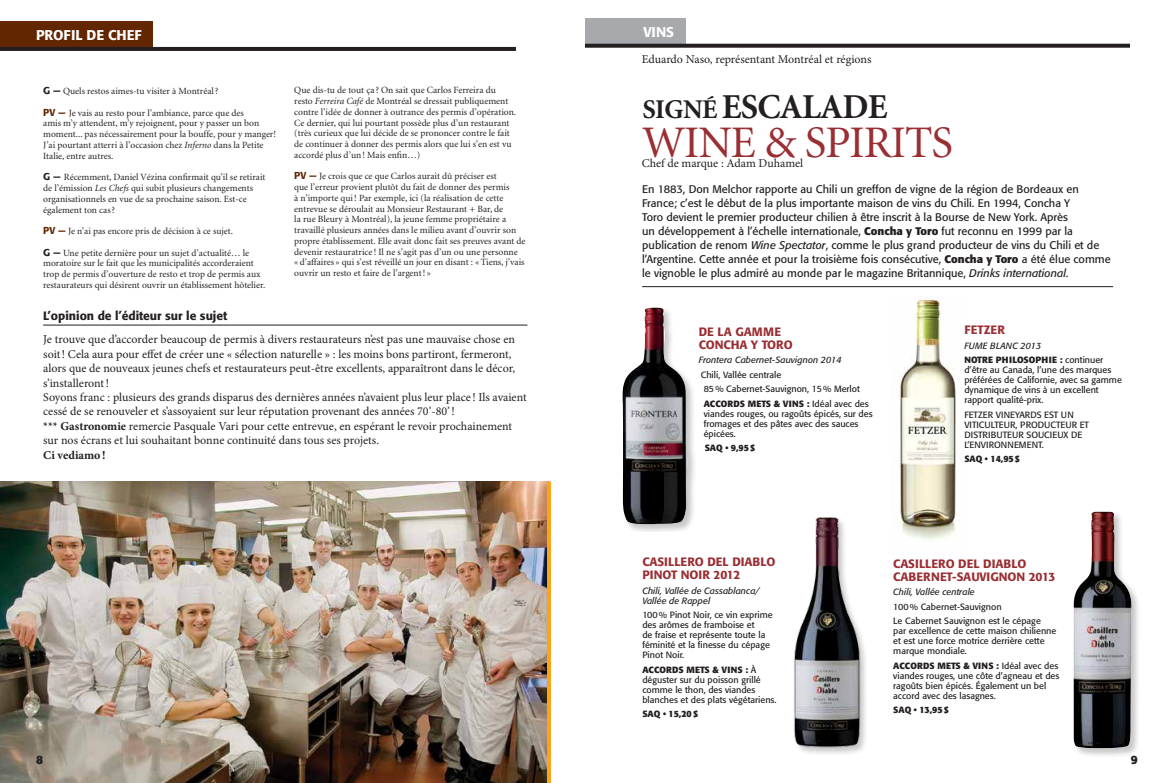
<style>
.page{position:relative;width:1170px;height:783px;background:#fff}
.page>*{position:absolute;margin:0;border:0;box-sizing:border-box;transform-origin:0 0}
.t1{font:45.2px "Minion";color:#992e33}
.t2{font:700 35px "Minion";color:#231f20}
.t3{font:500 14px "Formata";letter-spacing:-.01em;color:#fff}
.t4{font:12px/14.4px "Minion Pro";color:#231f20}
.t5{font:500 12px/13px "Formata";color:#992e33}
.t6{font:500 12px "Formata";color:#231f20}
.t7{font:700 12px "Minion Pro";color:#231f20}
.t8{font:700 12px "Formata";color:#231f20}
.t9{font:11px/14px "Formata";color:#231f20}
.t10{font:9.5px/10.8px "Minion";color:#231f20}
.t11{font:9px/10px "Formata";color:#231f20}
.t12{font:italic 9px/10px "Formata";color:#231f20}
.t13{font:700 9px "Formata";color:#231f20}
.s1{font-family:"Formata";font-weight:500;font-size:10px}
.s2{font-family:"Formata";font-weight:500;font-size:10px;color:#622600}
.s3{font-style:italic}
.s4{font-weight:700}
.s5{font-size:27.1px}
</style>
<div class="page">
<img style="left:0;top:482px;width:547px;height:301px">
<div style="left:0;top:21px;width:153px;height:27px;background:#622600"></div>
<hr style="left:0;top:47px;width:516px;height:4px;background:#231f20">
<hr style="left:43px;top:325px;width:484px;height:1px;background:#231f20">
<hr style="left:547px;top:482px;width:4px;height:301px;background:#faa41a">
<img style="left:898px;top:297px;width:58px;height:243px">
<div style="left:585px;top:18px;width:100px;height:27px;background:#a7a9ac"></div>
<svg style="left:585px;top:44px;width:545px;height:4px;background:#322f30"></svg>
<hr style="left:642px;top:286px;width:471px;height:1px;background:#231f20">
<div style="left:1072px;top:511px;width:69px;height:246px;background:#231f20;opacity:.25"></div>
<img style="left:1073px;top:512px;width:63px;height:236px">
<img style="left:793px;top:517px;width:73px;height:237px">
<div style="left:622px;top:307px;width:75px;height:225px;background:#231f20;opacity:.25"></div>
<img style="left:622px;top:307px;width:66px;height:218px">
<h3 class="t3" style="left:36px;top:27px;width:106px">PROFIL DE CHEF</h3>
<p class="t10" style="left:43px;top:86px;width:177px"><span class="s1">G —</span> Quels restos aimes-tu visiter à Montréal?</p>
<p class="t10" style="left:43px;top:108px;width:234px"><span class="s2">PV —</span> Je vais au resto pour l’ambiance, parce que des<br>amis m’y attendent, m’y rejoignent, pour y passer un bon moment... pas nécessairement pour la bouffe, pour y manger!<br>J’ai pourtant atterri à l’occasion chez <span class="s3">Inferno</span> dans la Petite Italie, entre autres.</p>
<p class="t10" style="left:43px;top:172px;width:224px"><span class="s1">G —</span> Récemment, Daniel Vézina confirmait qu’il se retirait de l’émission <span class="s3">Les Chefs</span> qui subit plusieurs changements organisationnels en vue de sa prochaine saison. Est-ce également ton cas?</p>
<p class="t10" style="left:43px;top:226px;width:191px"><span class="s2">PV —</span> Je n’ai pas encore pris de décision à ce sujet.</p>
<p class="t10" style="left:43px;top:248px;width:224px"><span class="s1">G —</span> Une petite dernière pour un sujet d’actualité… le moratoire sur le fait que les municipalités accorderaient trop de permis d’ouverture de resto et trop de permis aux restaurateurs qui désirent ouvrir un établissement hôtelier.</p>
<p class="t10" style="left:294px;top:85px;width:223px">Que dis-tu de tout ça ? On sait que Carlos Ferreira du resto <span class="s3">Ferreira Café</span> de Montréal se dressait publiquement contre l’idée de donner à outrance des permis d’opération.<br>Ce dernier, qui lui pourtant possède plus d’un restaurant (très curieux que lui décide de se prononcer contre le fait de continuer à donner des permis alors que lui s’en est vu accordé plus d’un! Mais enfin…)</p>
<p class="t10" style="left:294px;top:171px;width:233px"><span class="s2">PV —</span> Je crois que ce que Carlos aurait dû préciser est<br>que l’erreur provient plutôt du fait de donner des permis<br>à n’importe qui! Par exemple, ici (la réalisation de cette entrevue se déroulait au Monsieur Restaurant + Bar, de<br>la rue Bleury à Montréal), la jeune femme propriétaire a travaillé plusieurs années dans le milieu avant d’ouvrir son propre établissement. Elle avait donc fait ses preuves avant de devenir restauratrice ! Il ne s’agit pas d’un ou une personne «d’affaires » qui s’est réveillé un jour en disant : «Tiens, j’vais ouvrir un resto et faire de l’argent! »</p>
<p class="t6" style="left:43px;top:308px;width:186px">L’OPINION DE L’ÉDITEUR SUR LE SUJET</p>
<p class="t4" style="left:43px;top:333px;width:485px">Je trouve que d’accorder beaucoup de permis à divers restaurateurs n’est pas une mauvaise chose en soit! Cela aura pour effet de créer une « sélection naturelle » : les moins bons partiront, fermeront, alors que de nouveaux jeunes chefs et restaurateurs peut-être excellents, apparaîtront dans le décor, s’installeront!<br>Soyons franc : plusieurs des grands disparus des dernières années n’avaient plus leur place ! Ils avaient cessé de se renouveler et s’assoyaient sur leur réputation provenant des années 70’-80’!<br><span class="s4">*** Gastronomie</span> remercie Pasquale Vari pour cette entrevue, en espérant le revoir prochainement sur nos écrans et lui souhaitant bonne continuité dans tous ses projets.</p>
<p class="t7" style="left:43px;top:446px;width:64px">Ci vediamo!</p>
<p class="t8" style="left:36px;top:752px;width:8px">8</p>
<h3 class="t3" style="left:644px;top:24px;width:32px">VINS</h3>
<p class="t4" style="left:642px;top:52px;width:231px">Eduardo Naso, représentant Montréal et régions</p>
<h2 class="t2" style="left:642px;top:89px;width:245px"><span class="s5">Signé</span> ESCALADE</h2>
<h1 class="t1" style="left:642px;top:120px;width:205px">Wine &amp; Spirits</h1>
<p class="t4" style="left:642px;top:156px;width:163px">Chef de marque : Adam Duhamel</p>
<p class="t9" style="left:642px;top:182px;width:470px">En 1883, Don Melchor rapporte au Chili un greffon de vigne de la région de Bordeaux en France; c’est le début de la plus importante maison de vins du Chili. En 1994, Concha Y<br>Toro devient le premier producteur chilien à être inscrit à la Bourse de New York. Après<br>un développement à l’échelle internationale, <span class="s4">Concha y Toro</span> fut reconnu en 1999 par la publication de renom <span class="s3">Wine Spectator</span>, comme le plus grand producteur de vins du Chili et de l’Argentine. Cette année et pour la troisième fois consécutive, <span class="s4">Concha y Toro</span> a été élue comme le vignoble le plus admiré au monde par le magazine Britannique, <span class="s3">Drinks international.</span></p>
<p class="t5" style="left:699px;top:325px;width:96px">DE LA GAMME<br>CONCHA Y TORO</p>
<p class="t12" style="left:699px;top:355px;width:145px">Frontera Cabernet-Sauvignon 2014</p>
<p class="t11" style="left:704px;top:367px;width:158px;line-height:14.5px;text-indent:-3px">Chili, Vallée centrale<br>85% Cabernet-Sauvignon, 15% Merlot</p>
<p class="t13" style="left:704px;top:398px;width:51px">ACCORDS METS</p>
<p class="t11" style="left:704px;top:398px;width:170px;text-indent:70px"><span class="s4">&amp; VINS :</span> Idéal avec des viandes rouges, ou ragoûts épicés, sur des fromages et des pâtes avec des sauces épicées.</p>
<p class="t13" style="left:705px;top:442px;width:52px">SAQ • 9,95$</p>
<p class="t5" style="left:964px;top:323px;width:35px">FETZER</p>
<p class="t12" style="left:964px;top:340px;width:79px">FUME BLANC 2013</p>
<p class="t13" style="left:964px;top:354px;width:7px">NOTRE</p>
<p class="t13" style="left:996px;top:354px;width:29px">PHILOSO</p>
<p class="t11" style="left:964px;top:355px;width:159px;text-indent:71px"><span class="s4">PHIE :</span> continuer d’être au Canada, l’une des marques préférées de Californie, avec sa gamme dynamique de vins à un excellent rapport qualité-prix.</p>
<p class="t11" style="left:964px;top:409px;width:126px">FETZER VINEYARDS EST UN<br>VITICULTEUR, PRODUCTEUR ET<br>DISTRIBUTEUR SOUCIEUX DE<br>L’ENVIRONNEMENT.</p>
<p class="t13" style="left:964px;top:453px;width:57px">SAQ • 14,95$</p>
<p class="t5" style="left:642px;top:555px;width:135px">CASILLERO DEL DIABLO<br>PINOT NOIR 2012</p>
<p class="t12" style="left:642px;top:586px;width:119px">Chili, Vallée de Cassablanca/<br>Vallée de Rappel</p>
<p class="t11" style="left:642px;top:610px;width:132px">100% Pinot Noir, ce vin exprime des arômes de framboise et<br>de fraise et représente toute la féminité et la finesse du cépage<br>Pinot Noir.</p>
<p class="t13" style="left:642px;top:664px;width:51px">ACCORDS METS</p>
<p class="t11" style="left:642px;top:665px;width:136px;text-indent:70px"><span class="s4">&amp; VINS :</span> À déguster sur du poisson grillé comme le thon, des viandes blanches et des plats végétariens.</p>
<p class="t13" style="left:642px;top:708px;width:57px">SAQ • 15,20$</p>
<p class="t5" style="left:893px;top:557px;width:164px">CASILLERO DEL DIABLO<br>CABERNET-SAUVIGNON 2013</p>
<p class="t12" style="left:893px;top:587px;width:83px">Chili, Vallée centrale</p>
<p class="t11" style="left:893px;top:599px;width:149px;line-height:14.5px">100% Cabernet-Sauvignon<br>Le Cabernet Sauvignon est le cépage</p>
<p class="t11" style="left:893px;top:626px;width:165px">par excellence de cette maison chilienne et est une force motrice derrière cette marque mondiale.</p>
<p class="t13" style="left:893px;top:660px;width:51px">ACCORDS METS</p>
<p class="t11" style="left:893px;top:660px;width:168px;text-indent:70px"><span class="s4">&amp; VINS :</span> Idéal avec des viandes rouges, une côte d’agneau et des ragoûts bien épicés. Également un bel accord avec des lasagnes.</p>
<p class="t13" style="left:893px;top:704px;width:57px">SAQ • 13,95$</p>
<p class="t8" style="left:1131px;top:752px;width:8px">9</p>
</div>
